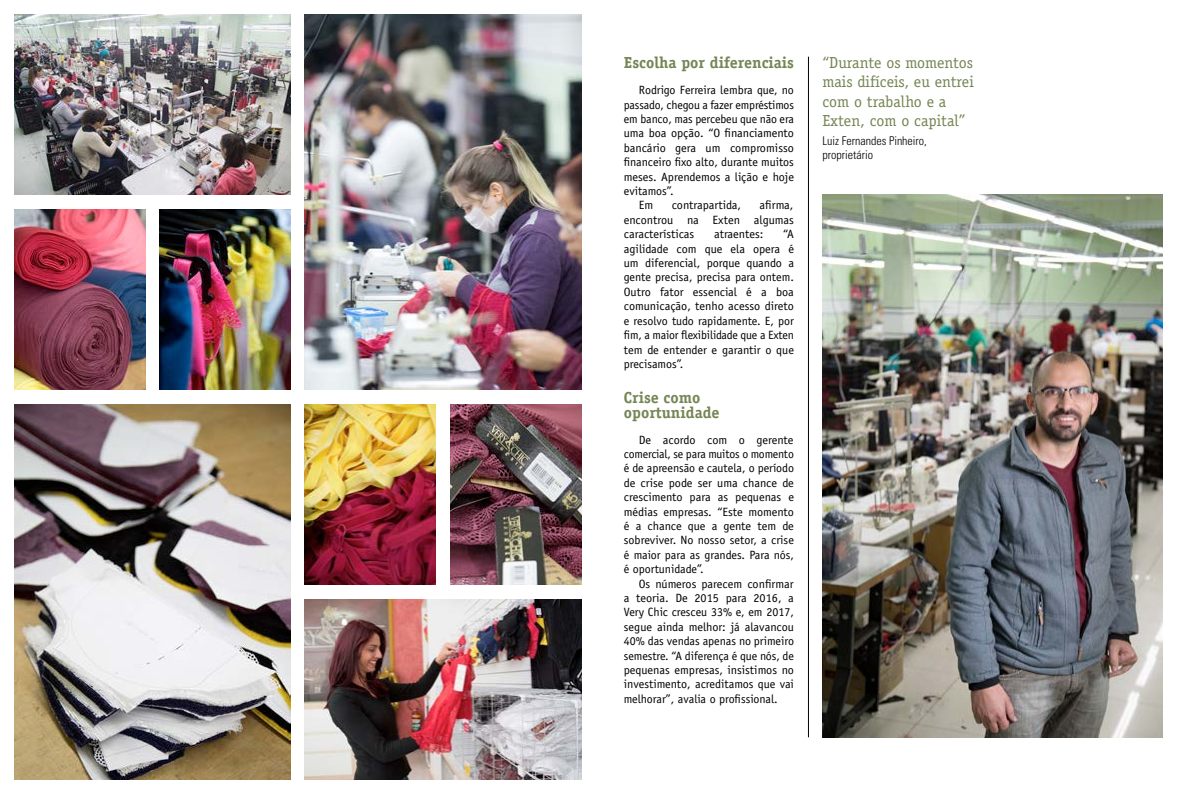
<style>
.page{position:relative;width:1191px;height:794px;background:#fff}
.page>*{position:absolute;margin:0;border:0;box-sizing:border-box;transform-origin:0 0}
.t1{font:16px/19.2px "Officina Serif Std";color:#758554}
.t2{font:700 16px/14.4px "Officina Serif Std";color:#758554}
.t3{font:12px/14.4px "Officina Sans Std";color:#000;text-align:justify}
.t4{font:300 condensed 12px/14.4px "Univers LT Std";color:#000}
</style>
<div class="page">
<img style="left:822px;top:195px;width:340px;height:542px">
<hr style="left:808px;top:57px;width:1px;height:680px;background:#000">
<img style="left:305px;top:14px;width:276px;height:376px">
<img style="left:14px;top:14px;width:277px;height:181px">
<img style="left:305px;top:404px;width:131px;height:181px">
<img style="left:14px;top:209px;width:131px;height:181px">
<img style="left:450px;top:404px;width:131px;height:181px">
<img style="left:159px;top:209px;width:132px;height:181px">
<img style="left:305px;top:599px;width:276px;height:181px">
<img style="left:14px;top:404px;width:277px;height:376px">
<h1 class="t2" style="left:624px;top:55px;width:172px">Escolha por diferenciais</h1>
<p class="t3" style="left:639px;top:83px;width:157px">Rodrigo Ferreira lembra que, no</p>
<p class="t3" style="left:624px;top:97px;width:172px">passado, chegou a fazer empréstimos</p>
<p class="t3" style="left:624px;top:112px;width:172px">em banco, mas percebeu que não era</p>
<p class="t3" style="left:624px;top:126px;width:172px">uma boa opção. “O financiamento</p>
<p class="t3" style="left:624px;top:141px;width:172px">bancário gera um compromisso</p>
<p class="t3" style="left:624px;top:155px;width:172px">financeiro fixo alto, durante muitos</p>
<p class="t3" style="left:624px;top:169px;width:172px">meses. Aprendemos a lição e hoje</p>
<p class="t3" style="left:624px;top:184px;width:51px">evitamos”.</p>
<p class="t3" style="left:639px;top:198px;width:16px">Em</p>
<p class="t3" style="left:672px;top:198px;width:71px">contrapartida,</p>
<p class="t3" style="left:624px;top:198px;width:172px;text-indent:136px">afirma, encontrou na Exten algumas características</p>
<p class="t3" style="left:624px;top:227px;width:172px;text-indent:159px">“A agilidade com que ela opera é um diferencial, porque quando a gente precisa, precisa para ontem.<br>Outro fator essencial é a boa comunicação, tenho acesso direto e resolvo tudo rapidamente. E, por fim, a maior flexibilidade que a Exten tem de entender e garantir o que precisamos”.</p>
<p class="t3" style="left:714px;top:227px;width:51px">atraentes:</p>
<h1 class="t2" style="left:624px;top:390px;width:97px">Crise como oportunidade</h1>
<p class="t3" style="left:624px;top:432px;width:172px;text-indent:15px">De acordo com o gerente comercial, se para muitos o momento é de apreensão e cautela, o período de crise pode ser uma chance de crescimento para as pequenas e médias empresas. “Este momento é a chance que a gente tem de sobreviver. No nosso setor, a crise é maior para as grandes. Para nós, é oportunidade”.</p>
<p class="t3" style="left:624px;top:576px;width:172px;text-indent:15px">Os números parecem confirmar a teoria. De 2015 para 2016, a Very Chic cresceu 33% e, em 2017, segue ainda melhor: já alavancou 40% das vendas apenas no primeiro semestre. “A diferença é que nós, de pequenas empresas, insistimos no investimento, acreditamos que vai melhorar”, avalia o profissional.</p>
<h1 class="t1" style="left:822px;top:53px;width:153px">“Durante os momentos mais difíceis, eu entrei com o trabalho e a<br>Exten, com o capital”</h1>
<p class="t4" style="left:822px;top:134px;width:106px">Luiz Fernandes Pinheiro, proprietário</p>
</div>
